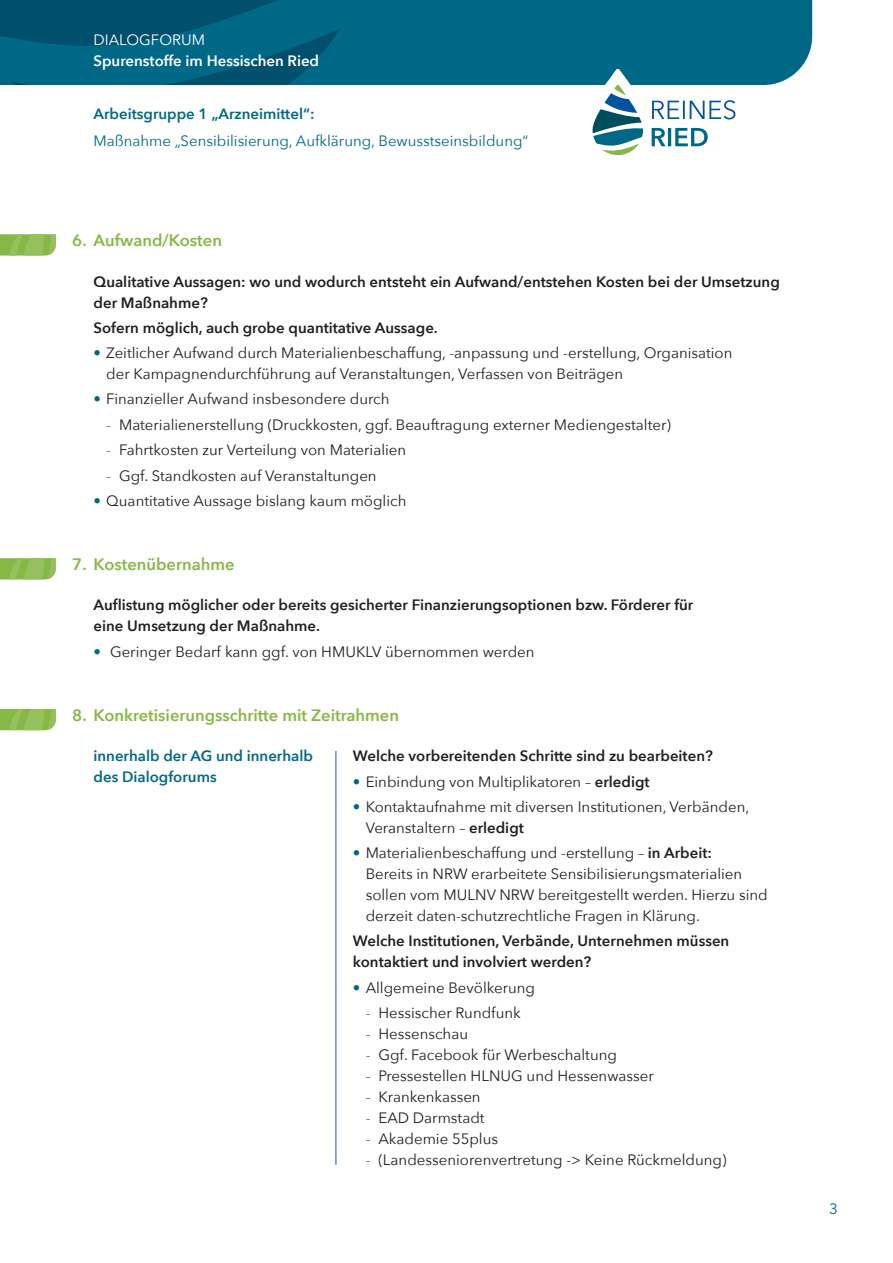
<style>
.page{position:relative;width:893px;height:1263px;background:#fff}
.page>*{position:absolute;margin:0;border:0;box-sizing:border-box;transform-origin:0 0}
.t1{font:600 16.5px "Avenir Next";color:#86b845}
.t2{font:15px/21px "Avenir Next";color:#231f20}
.t3{font:600 15px/21px "Avenir Next";color:#231f20}
.t4{font:600 15px/21px "Avenir Next";color:#006887}
.t5{font:15px "Avenir Next";color:#006887}
.t6{font:600 15px "Avenir Next";color:#fff}
.t7{font:15px "Avenir Next";color:#fff}
.s1{color:#006887}
.s2{font-weight:600}
</style>
<div class="page">
<div style="left:378px;top:0;width:434px;height:85px;background:#006887"></div>
<svg style="left:0;top:0;width:378px;height:85px;background:#005e7c"></svg>
<svg style="left:581px;top:69px;width:154px;height:87px"></svg>
<svg style="left:0;top:558px;width:56px;height:21px"></svg>
<hr style="left:336px;top:751px;width:1px;height:414px;background:#006887">
<svg style="left:0;top:709px;width:56px;height:21px"></svg>
<svg style="left:0;top:234px;width:56px;height:22px"></svg>
<p class="t7" style="left:94px;top:27px;width:113px">DIALOGFORUM</p>
<p class="t6" style="left:94px;top:48px;width:227px">Spurenstoffe im Hessischen Ried</p>
<p class="t4" style="left:94px;top:103px;width:222px">Arbeitsgruppe 1 „Arzneimittel“:</p>
<p class="t5" style="left:94px;top:128px;width:436px">Maßnahme „Sensibilisierung, Aufklärung, Bewusstseinsbildung“</p>
<p class="t1" style="left:72px;top:226px;width:151px">6. Aufwand/Kosten</p>
<p class="t3" style="left:94px;top:270px;width:688px">Qualitative Aussagen: wo und wodurch entsteht ein Aufwand/entstehen Kosten bei der Umsetzung der Maßnahme?</p>
<p class="t3" style="left:94px;top:317px;width:346px">Sofern möglich, auch grobe quantitative Aussage.</p>
<p class="t2" style="left:106px;top:342px;width:628px;text-indent:-13px"><span class="s1">•</span> Zeitlicher Aufwand durch Materialienbeschaffung, -anpassung und -erstellung, Organisation der Kampagnendurchführung auf Veranstaltungen, Verfassen von Beiträgen</p>
<p class="t2" style="left:94px;top:388px;width:297px"><span class="s1">•</span> Finanzieller Aufwand insbesondere durch</p>
<p class="t2" style="left:106px;top:413px;width:566px"><span class="s1">-</span> Materialienerstellung (Druckkosten, ggf. Beauftragung externer Mediengestalter)</p>
<p class="t2" style="left:106px;top:438px;width:301px"><span class="s1">-</span> Fahrtkosten zur Verteilung von Materialien</p>
<p class="t2" style="left:106px;top:464px;width:272px"><span class="s1">-</span> Ggf. Standkosten auf Veranstaltungen</p>
<p class="t2" style="left:94px;top:489px;width:314px"><span class="s1">•</span> Quantitative Aussage bislang kaum möglich</p>
<p class="t1" style="left:72px;top:550px;width:164px">7. Kostenübernahme</p>
<p class="t3" style="left:94px;top:594px;width:601px">Auflistung möglicher oder bereits gesicherter Finanzierungsoptionen bzw. Förderer für eine Umsetzung der Maßnahme.</p>
<p class="t2" style="left:94px;top:640px;width:442px"><span class="s1">•</span> Geringer Bedarf kann ggf. von HMUKLV übernommen werden</p>
<p class="t1" style="left:72px;top:701px;width:328px">8. Konkretisierungsschritte mit Zeitrahmen</p>
<p class="t4" style="left:94px;top:745px;width:221px">innerhalb der AG und innerhalb des Dialogforums</p>
<p class="t3" style="left:353px;top:745px;width:361px">Welche vorbereitenden Schritte sind zu bearbeiten?</p>
<p class="t2" style="left:353px;top:770px;width:298px"><span class="s1">•</span> Einbindung von Multiplikatoren – <span class="s2">erledigt</span></p>
<p class="t2" style="left:366px;top:795px;width:385px;text-indent:-13px"><span class="s1">•</span> Kontaktaufnahme mit diversen Institutionen, Verbänden,<br>Veranstaltern – <span class="s2">erledigt</span></p>
<p class="t2" style="left:366px;top:842px;width:404px;text-indent:-13px"><span class="s1">•</span> Materialienbeschaffung und -erstellung – <span class="s2">in Arbeit:<br></span>Bereits in NRW erarbeitete Sensibilisierungsmaterialien sollen vom MULNV NRW bereitgestellt werden. Hierzu sind derzeit daten-schutzrechtliche Fragen in Klärung.</p>
<p class="t3" style="left:353px;top:930px;width:378px">Welche Institutionen, Verbände, Unternehmen müssen kontaktiert und involviert werden?</p>
<p class="t2" style="left:353px;top:976px;width:184px"><span class="s1">•</span> Allgemeine Bevölkerung</p>
<p class="t2" style="left:366px;top:1001px;width:157px"><span class="s1">-</span> Hessischer Rundfunk</p>
<p class="t2" style="left:366px;top:1022px;width:104px"><span class="s1">-</span> Hessenschau</p>
<p class="t2" style="left:366px;top:1043px;width:253px"><span class="s1">-</span> Ggf. Facebook für Werbeschaltung</p>
<p class="t2" style="left:366px;top:1064px;width:290px"><span class="s1">-</span> Pressestellen HLNUG und Hessenwasser</p>
<p class="t2" style="left:366px;top:1085px;width:116px"><span class="s1">-</span> Krankenkassen</p>
<p class="t2" style="left:366px;top:1106px;width:120px"><span class="s1">-</span> EAD Darmstadt</p>
<p class="t2" style="left:366px;top:1127px;width:134px"><span class="s1">-</span> Akademie 55plus</p>
<p class="t2" style="left:366px;top:1148px;width:362px"><span class="s1">-</span> (Landesseniorenvertretung -&gt; Keine Rückmeldung)</p>
<p class="t5" style="left:829px;top:1196px;width:10px">3</p>
</div>
